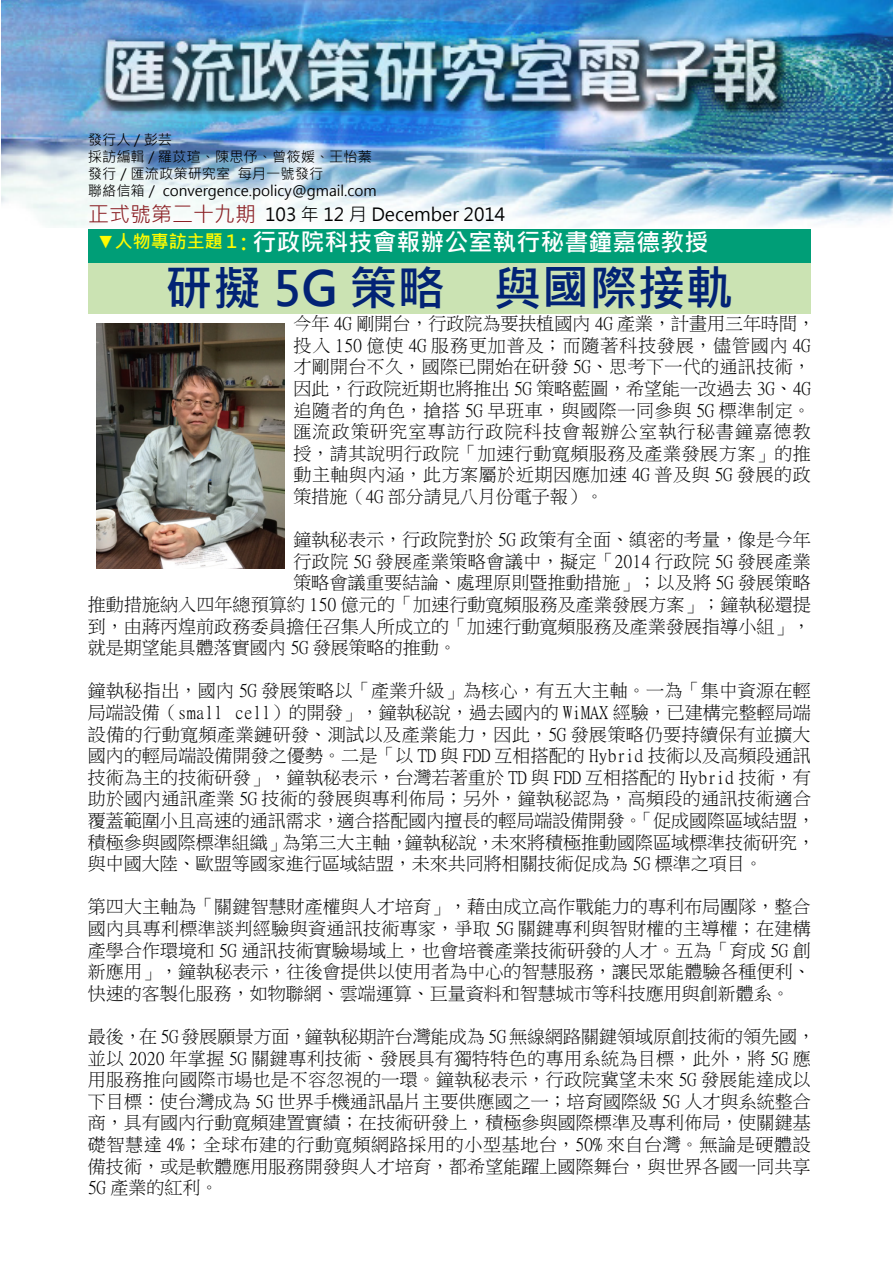
<style>
.page{position:relative;width:893px;height:1263px;background:#fff}
.page>*{position:absolute;margin:0;border:0;box-sizing:border-box;transform-origin:0 0}
.t1{font:700 48px "Microsoft Jheng Hei";color:#022375}
.t2{font:700 24px "Microsoft Jheng Hei";color:#fff}
.t3{font:18px/21.6px "Ming Li U";letter-spacing:.005em;color:#000}
.t4{font:18px/21.6px "Ming Li U";letter-spacing:.03em;color:#000}
.t5{font:18px "Ming Li U";letter-spacing:.025em;color:#000}
.t6{font:18px "Microsoft Jheng Hei";color:#000}
.t7{font:14.25px/17.1px "Microsoft Jheng Hei";color:#000}
.s1{font-size:21px;color:#8a1e23}
.s2{font-size:18px;color:#fffc00}
.s3{font-size:22.5px;color:#fffc00}
</style>
<div class="page">
<img style="left:1px;top:0;width:892px;height:227px">
<div style="left:88px;top:263px;width:723px;height:51px;background:#cbe3b3"></div>
<div style="left:88px;top:229px;width:723px;height:34px;background:#009e77"></div>
<img style="left:96px;top:323px;width:189px;height:246px">
<p class="t7" style="left:88px;top:131px;width:290px">發行人 / 彭芸<br>採訪編輯 / 羅苡瑄、陳思伃、曾筱媛、王怡蓁發行／匯流政策研究室 每月一號發行<br>聯絡信箱／ convergence.policy@gmail.com</p>
<p class="t6" style="left:88px;top:203px;width:419px"><span class="s1">正式號第二十九期</span> 103 年 12 月 December 2014</p>
<h2 class="t2" style="left:97px;top:227px;width:613px"><span class="s2">▼人物專訪主題１</span><span class="s3">:</span> 行政院科技會報辦公室執行秘書鐘嘉德教授</h2>
<h1 class="t1" style="left:165px;top:258px;width:570px">研擬 5G 策略　與國際接軌</h1>
<p class="t4" style="left:293px;top:313px;width:523px">今年 4G 剛開台，行政院為要扶植國內 4G 產業，計畫用三年時間，投入 150 億使 4G 服務更加普及；而隨著科技發展，儘管國內 4G才剛開台不久，國際已開始在研發 5G、思考下一代的通訊技術，因此，行政院近期也將推出 5G 策略藍圖，希望能一改過去 3G、4G追隨者的角色，搶搭 5G 早班車，與國際一同參與 5G 標準制定。匯流政策研究室專訪行政院科技會報辦公室執行秘書鐘嘉德教授，請其說明行政院「加速行動寬頻服務及產業發展方案」的推動主軸與內涵，此方案屬於近期因應加速 4G 普及與 5G 發展的政策措施（4G 部分請見八月份電子報）。</p>
<p class="t3" style="left:293px;top:529px;width:519px">鐘執秘表示，行政院對於 5G 政策有全面、縝密的考量，像是今年</p>
<p class="t5" style="left:293px;top:552px;width:519px">行政院 5G 發展產業策略會議中，擬定「2014 行政院 5G 發展產業</p>
<p class="t3" style="left:293px;top:572px;width:519px">策略會議重要結論、處理原則暨推動措施」；以及將 5G 發展策略</p>
<p class="t3" style="left:88px;top:594px;width:724px">推動措施納入四年總預算約 150 億元的「加速行動寬頻服務及產業發展方案」；鐘執秘還提</p>
<p class="t3" style="left:88px;top:615px;width:724px">到，由蔣丙煌前政務委員擔任召集人所成立的「加速行動寬頻服務及產業發展指導小組」，</p>
<p class="t3" style="left:88px;top:637px;width:370px">就是期望能具體落實國內 5G 發展策略的推動。</p>
<p class="t3" style="left:88px;top:680px;width:729px">鐘執秘指出，國內 5G 發展策略以「產業升級」為核心，有五大主軸。一為「集中資源在輕局端設備（small cell）的開發」，鐘執秘說，過去國內的 WiMAX 經驗，已建構完整輕局端設備的行動寬頻產業鏈研發、測試以及產業能力，因此，5G 發展策略仍要持續保有並擴大國內的輕局端設備開發之優勢。二是「以 TD 與 FDD 互相搭配的 Hybrid 技術以及高頻段通訊技術為主的技術研發」，鐘執秘表示，台灣若著重於 TD 與 FDD 互相搭配的 Hybrid 技術，有助於國內通訊產業 5G 技術的發展與專利佈局；另外，鐘執秘認為，高頻段的通訊技術適合覆蓋範圍小且高速的通訊需求，適合搭配國內擅長的輕局端設備開發。「促成國際區域結盟，積極參與國際標準組織」為第三大主軸，鐘執秘說，未來將積極推動國際區域標準技術研究，與中國大陸、歐盟等國家進行區域結盟，未來共同將相關技術促成為 5G 標準之項目。</p>
<p class="t3" style="left:88px;top:896px;width:724px;text-align:justify">第四大主軸為「關鍵智慧財產權與人才培育」，藉由成立高作戰能力的專利布局團隊，整合國內具專利標準談判經驗與資通訊技術專家，爭取 5G 關鍵專利與智財權的主導權；在建構產學合作環境和 5G 通訊技術實驗場域上，也會培養產業技術研發的人才。五為「育成 5G 創新應用」，鐘執秘表示，往後會提供以使用者為中心的智慧服務，讓民眾能體驗各種便利、快速的客製化服務，如物聯網、雲端運算、巨量資料和智慧城市等科技應用與創新體系。</p>
<p class="t3" style="left:88px;top:1026px;width:729px">最後，在 5G 發展願景方面，鐘執秘期許台灣能成為 5G 無線網路關鍵領域原創技術的領先國，並以 2020 年掌握 5G 關鍵專利技術、發展具有獨特特色的專用系統為目標，此外，將 5G 應用服務推向國際市場也是不容忽視的一環。鐘執秘表示，行政院冀望未來 5G 發展能達成以下目標：使台灣成為 5G 世界手機通訊晶片主要供應國之一；培育國際級 5G 人才與系統整合商，具有國內行動寬頻建置實績；在技術研發上，積極參與國際標準及專利佈局，使關鍵基礎智慧達 4%；全球布建的行動寬頻網路採用的小型基地台，50% 來自台灣。無論是硬體設備技術，或是軟體應用服務開發與人才培育，都希望能躍上國際舞台，與世界各國一同共享5G 產業的紅利。</p>
</div>
